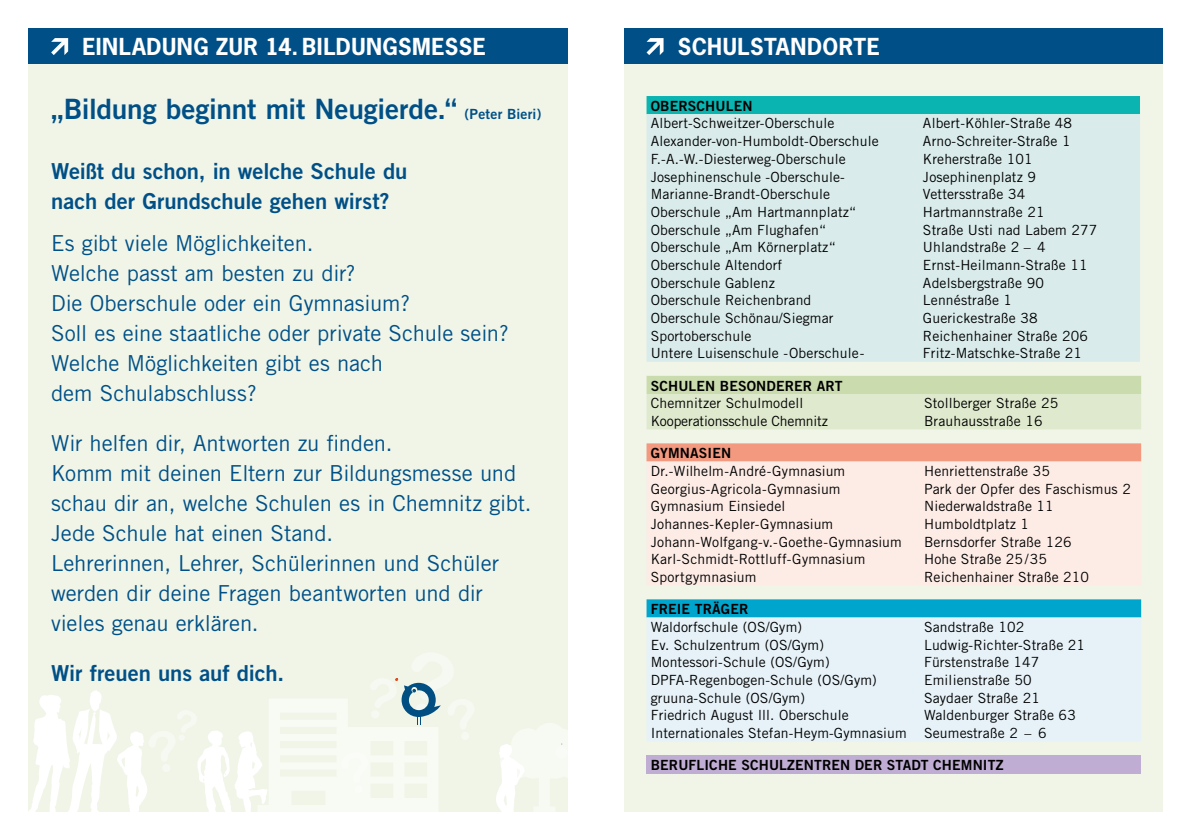
<style>
.page{position:relative;width:1191px;height:840px;background:#fff}
.page>*{position:absolute;margin:0;border:0;box-sizing:border-box;transform-origin:0 0}
.t1{font:28px "Trade Gothic Bold Two";letter-spacing:-.01em;color:#005087}
.t2{font:22px/30px "Trade Gothic";letter-spacing:-.01em;color:#005087}
.t3{font:22px/30px "Trade Gothic Bold Two";color:#005087}
.t4{font:700 22px "News Gothic";letter-spacing:.02em;color:#fff}
.t5{font:14px/17.6px "Trade Gothic";letter-spacing:.01em;color:#000}
.t6{font:14px "Trade Gothic Bold Two";letter-spacing:.01em;color:#000}
.t7{font:14px "Trade Gothic";letter-spacing:-.01em;color:#000}
.s1{font-size:14px}
</style>
<div class="page">
<div style="left:28px;top:28px;width:539px;height:783px;background:#f0f5e8"></div>
<svg style="left:496px;top:722px;width:72px;height:90px"></svg>
<svg style="left:197px;top:678px;width:244px;height:134px"></svg>
<svg style="left:29px;top:690px;width:118px;height:122px"></svg>
<div style="left:624px;top:28px;width:538px;height:783px;background:#f0f5e8"></div>
<div style="left:28px;top:28px;width:539px;height:36px;background:#005087"></div>
<div style="left:624px;top:28px;width:538px;height:36px;background:#005087"></div>
<svg style="left:51px;top:38px;width:17px;height:17px"></svg>
<svg style="left:646px;top:38px;width:17px;height:17px"></svg>
<div style="left:646px;top:96px;width:494px;height:18px;background:#0ab4b1"></div>
<div style="left:646px;top:114px;width:494px;height:247px;background:#d9eceb"></div>
<svg style="left:646px;top:375px;width:495px;height:54px;background:#d8e4c3"></svg>
<div style="left:646px;top:443px;width:495px;height:18px;background:#f3997f"></div>
<div style="left:646px;top:461px;width:495px;height:124px;background:#fdece6"></div>
<div style="left:646px;top:599px;width:495px;height:18px;background:#00a5ce"></div>
<div style="left:646px;top:617px;width:495px;height:124px;background:#e6f2f8"></div>
<div style="left:646px;top:755px;width:495px;height:18px;background:#bfadd3"></div>
<svg style="left:769px;top:707px;width:27px;height:34px"></svg>
<h2 class="t4" style="left:82px;top:32px;width:405px">EINLADUNG ZUR 14. BILDUNGSMESSE</h2>
<h2 class="t4" style="left:678px;top:32px;width:203px">SCHULSTANDORTE</h2>
<h1 class="t1" style="left:51px;top:91px;width:492px">„Bildung beginnt mit Neugierde.“ <span class="s1">(Peter Bieri)</span></h1>
<h2 class="t3" style="left:51px;top:155px;width:358px">Weißt du schon, in welche Schule du nach der Grundschule gehen wirst?</h2>
<h2 class="t2" style="left:51px;top:228px;width:459px">Es gibt viele Möglichkeiten.<br>Welche passt am besten zu dir?<br>Die Oberschule oder ein Gymnasium?<br>Soll es eine staatliche oder private Schule sein?<br>Welche Möglichkeiten gibt es nach<br>dem Schulabschluss?</h2>
<p class="t2" style="left:51px;top:428px;width:482px">Wir helfen dir, Antworten zu finden.<br>Komm mit deinen Eltern zur Bildungsmesse und schau dir an, welche Schulen es in Chemnitz gibt.<br>Jede Schule hat einen Stand.<br>Lehrerinnen, Lehrer, Schülerinnen und Schüler werden dir deine Fragen beantworten und dir vieles genau erklären.</p>
<h2 class="t3" style="left:51px;top:657px;width:235px">Wir freuen uns auf dich.</h2>
<p class="t6" style="left:650px;top:97px;width:103px">OBERSCHULEN</p>
<p class="t5" style="left:650px;top:114px;width:185px">Albert-Schweitzer-Oberschule</p>
<p class="t5" style="left:923px;top:114px;width:151px">Albert-Köhler-Straße 48</p>
<p class="t5" style="left:650px;top:132px;width:229px">Alexander-von-Humboldt-Oberschule</p>
<p class="t5" style="left:923px;top:132px;width:149px">Arno-Schreiter-Straße 1</p>
<p class="t5" style="left:650px;top:150px;width:196px">F.-A.-W.-Diesterweg-Oberschule</p>
<p class="t5" style="left:923px;top:150px;width:111px">Kreherstraße 101</p>
<p class="t5" style="left:650px;top:167px;width:196px">Josephinenschule -Oberschule-</p>
<p class="t5" style="left:923px;top:167px;width:115px">Josephinenplatz 9</p>
<p class="t5" style="left:650px;top:185px;width:181px">Marianne-Brandt-Oberschule</p>
<p class="t5" style="left:923px;top:185px;width:104px">Vettersstraße 34</p>
<p class="t5" style="left:650px;top:203px;width:207px">Oberschule „Am Hartmannplatz“</p>
<p class="t5" style="left:923px;top:203px;width:123px">Hartmannstraße 21</p>
<p class="t5" style="left:650px;top:220px;width:177px">Oberschule „Am Flughafen“</p>
<p class="t5" style="left:923px;top:220px;width:176px">Straße Usti nad Labem 277</p>
<p class="t5" style="left:650px;top:238px;width:186px">Oberschule „Am Körnerplatz“</p>
<p class="t5" style="left:923px;top:238px;width:124px">Uhlandstraße 2 – 4</p>
<p class="t5" style="left:650px;top:256px;width:133px">Oberschule Altendorf</p>
<p class="t5" style="left:923px;top:256px;width:166px">Ernst-Heilmann-Straße 11</p>
<p class="t5" style="left:650px;top:273px;width:126px">Oberschule Gablenz</p>
<p class="t5" style="left:923px;top:273px;width:122px">Adelsbergstraße 90</p>
<p class="t5" style="left:650px;top:291px;width:162px">Oberschule Reichenbrand</p>
<p class="t5" style="left:923px;top:291px;width:91px">Lennéstraße 1</p>
<p class="t5" style="left:650px;top:309px;width:184px">Oberschule Schönau/Siegmar</p>
<p class="t5" style="left:923px;top:309px;width:116px">Guerickestraße 38</p>
<p class="t5" style="left:650px;top:326px;width:102px">Sportoberschule</p>
<p class="t5" style="left:923px;top:326px;width:167px">Reichenhainer Straße 206</p>
<p class="t5" style="left:650px;top:344px;width:215px">Untere Luisenschule -Oberschule-</p>
<p class="t5" style="left:923px;top:344px;width:161px">Fritz-Matschke-Straße 21</p>
<p class="t6" style="left:650px;top:376px;width:193px">SCHULEN BESONDERER ART</p>
<p class="t5" style="left:650px;top:394px;width:154px">Chemnitzer Schulmodell</p>
<p class="t5" style="left:924px;top:394px;width:136px">Stollberger Straße 25</p>
<p class="t7" style="left:650px;top:412px;width:179px">Kooperationsschule Chemnitz</p>
<p class="t5" style="left:924px;top:412px;width:120px">Brauhausstraße 16</p>
<p class="t6" style="left:650px;top:444px;width:82px">GYMNASIEN</p>
<p class="t5" style="left:650px;top:461px;width:196px">Dr.-Wilhelm-André-Gymnasium</p>
<p class="t5" style="left:924px;top:461px;width:127px">Henriettenstraße 35</p>
<p class="t5" style="left:650px;top:479px;width:191px">Georgius-Agricola-Gymnasium</p>
<p class="t5" style="left:924px;top:479px;width:208px">Park der Opfer des Faschismus 2</p>
<p class="t5" style="left:650px;top:497px;width:136px">Gymnasium Einsiedel</p>
<p class="t5" style="left:924px;top:497px;width:131px">Niederwaldstraße 11</p>
<p class="t5" style="left:650px;top:514px;width:184px">Johannes-Kepler-Gymnasium</p>
<p class="t5" style="left:924px;top:514px;width:107px">Humboldtplatz 1</p>
<p class="t5" style="left:650px;top:532px;width:253px">Johann-Wolfgang-v.-Goethe-Gymnasium</p>
<p class="t5" style="left:924px;top:532px;width:149px">Bernsdorfer Straße 126</p>
<p class="t5" style="left:650px;top:550px;width:216px">Karl-Schmidt-Rottluff-Gymnasium</p>
<p class="t5" style="left:924px;top:550px;width:124px">Hohe Straße 25/35</p>
<p class="t5" style="left:650px;top:567px;width:107px">Sportgymnasium</p>
<p class="t5" style="left:924px;top:567px;width:167px">Reichenhainer Straße 210</p>
<p class="t6" style="left:650px;top:600px;width:99px">FREIE TRÄGER</p>
<p class="t5" style="left:650px;top:617px;width:153px">Waldorfschule (OS/Gym)</p>
<p class="t5" style="left:924px;top:617px;width:102px">Sandstraße 102</p>
<p class="t5" style="left:650px;top:635px;width:175px">Ev. Schulzentrum (OS/Gym)</p>
<p class="t5" style="left:924px;top:635px;width:162px">Ludwig-Richter-Straße 21</p>
<p class="t5" style="left:650px;top:652px;width:180px">Montessori-Schule (OS/Gym)</p>
<p class="t5" style="left:924px;top:652px;width:117px">Fürstenstraße 147</p>
<p class="t5" style="left:650px;top:670px;width:228px">DPFA-Regenbogen-Schule (OS/Gym)</p>
<p class="t5" style="left:924px;top:670px;width:109px">Emilienstraße 50</p>
<p class="t5" style="left:650px;top:688px;width:156px">gruuna-Schule (OS/Gym)</p>
<p class="t5" style="left:924px;top:688px;width:117px">Saydaer Straße 21</p>
<p class="t5" style="left:650px;top:705px;width:200px">Friedrich August lll. Oberschule</p>
<p class="t5" style="left:650px;top:705px;width:427px;text-indent:273px">Waldenburger Straße 63<br>Internationales Stefan-Heym-Gymnasium Seumestraße 2 – 6</p>
<p class="t6" style="left:650px;top:756px;width:354px">BERUFLICHE SCHULZENTREN DER STADT CHEMNITZ</p>
</div>
